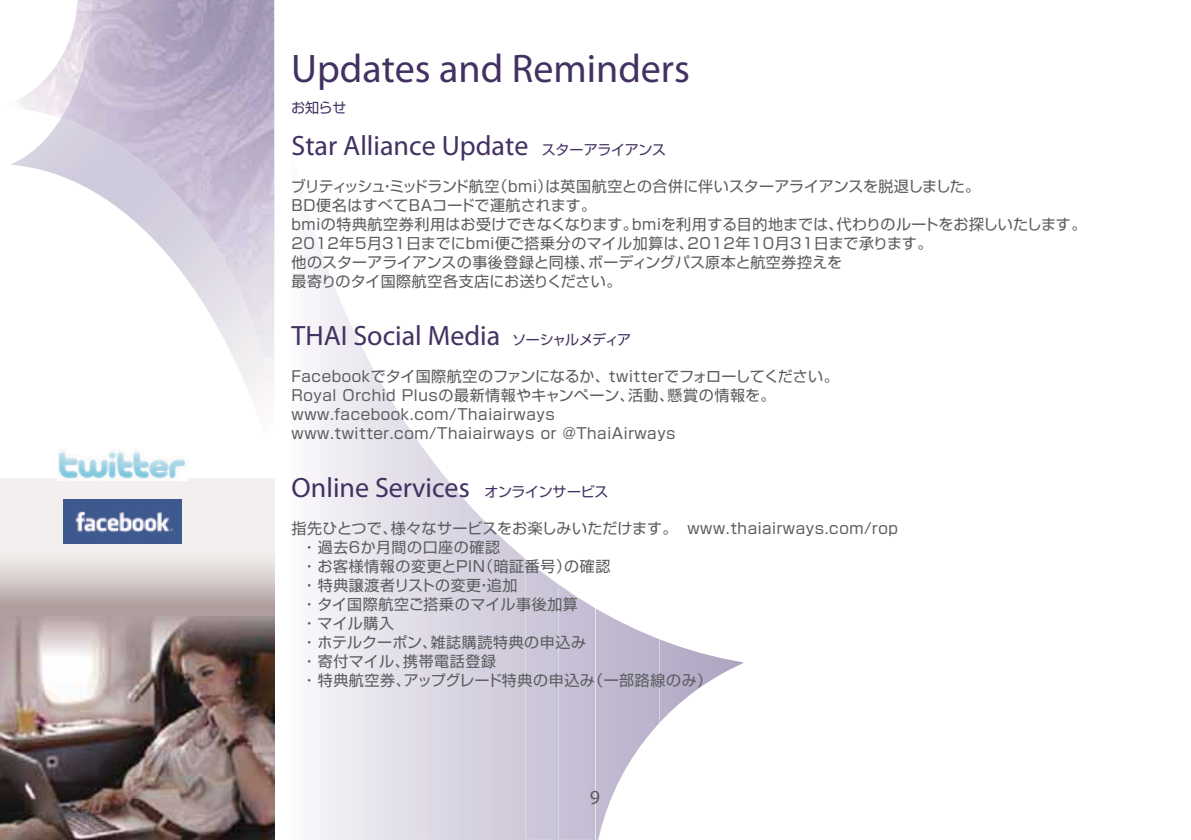
<style>
.page{position:relative;width:1191px;height:840px;background:#fff}
.page>*{position:absolute;margin:0;border:0;box-sizing:border-box;transform-origin:0 0}
.t1{font:40px "Myriad Pro";color:#423161}
.t2{font:28px "Myriad Pro";color:#423161}
.t3{font:20px "Myriad Pro";color:#5a5c5e}
.t4{font:15px/19px "Shin Go Pro Regular 90 pv RKSJ H";letter-spacing:.04em;color:#5a5c5e}
.t5{font:15px/19px "Shin Go Pro Regular 90 pv RKSJ H";letter-spacing:.01em;color:#5a5c5e}
.t6{font:14px "Shin Go Pro Regular 90 pv RKSJ H";color:#423161}
.s1{font-family:"Shin Go Pro Regular 90 pv RKSJ H";font-size:14px}
</style>
<div class="page">
<svg style="left:316px;top:239px;width:48px;height:600px"></svg>
<hr style="left:364px;top:352px;width:4px;height:487px;background:#eae7ee">
<svg style="left:368px;top:360px;width:60px;height:479px;background:#e7e3ec"></svg>
<hr style="left:428px;top:455px;width:4px;height:384px;background:#ded9e6">
<div style="left:432px;top:460px;width:7px;height:379px;background:#ddd9e5"></div>
<div style="left:439px;top:469px;width:8px;height:370px;background:#dcd8e5"></div>
<div style="left:447px;top:479px;width:7px;height:360px;background:#dbd6e4"></div>
<svg style="left:454px;top:488px;width:4px;height:351px"></svg>
<hr style="left:458px;top:50px;width:3px;height:789px;background:#d9d4e3">
<div style="left:461px;top:496px;width:8px;height:343px;background:#d8d3e2"></div>
<div style="left:469px;top:505px;width:7px;height:334px;background:#d7d2e0"></div>
<div style="left:476px;top:512px;width:7px;height:327px;background:#d6d1e1"></div>
<div style="left:483px;top:519px;width:8px;height:320px;background:#d5cfdf"></div>
<hr style="left:491px;top:50px;width:3px;height:789px;background:#d3cede">
<svg style="left:494px;top:531px;width:4px;height:308px"></svg>
<div style="left:498px;top:534px;width:7px;height:305px;background:#d2cddd"></div>
<div style="left:505px;top:541px;width:9px;height:298px;background:#d1cbdc"></div>
<div style="left:514px;top:549px;width:8px;height:290px;background:#d0cadb"></div>
<svg style="left:522px;top:556px;width:4px;height:283px"></svg>
<svg style="left:526px;top:559px;width:66px;height:280px;background:#cec8da"></svg>
<hr style="left:592px;top:50px;width:3px;height:789px;background:#c3bcd1">
<svg style="left:595px;top:608px;width:61px;height:231px"></svg>
<hr style="left:656px;top:50px;width:3px;height:789px;background:#bab2cb">
<svg style="left:659px;top:639px;width:77px;height:84px"></svg>
<img style="left:10px;top:58px;width:193px;height:244px">
<img style="left:132px;top:0;width:72px;height:228px">
<img style="left:61px;top:0;width:71px;height:155px">
<svg style="left:0;top:478px;width:274px;height:137px;background:#dfd7d7"></svg>
<img style="left:63px;top:499px;width:118px;height:44px">
<img style="left:57px;top:449px;width:130px;height:31px">
<img style="left:0;top:615px;width:274px;height:224px">
<p class="t1" style="left:291px;top:45px;width:400px">Updates and Reminders</p>
<p class="t6" style="left:291px;top:102px;width:57px">お知らせ</p>
<p class="t2" style="left:291px;top:129px;width:376px">Star Alliance Update <span class="s1">スターアライアンス</span></p>
<p class="t5" style="left:291px;top:178px;width:797px">ブリティッシュ・ミッドランド航空（bmi）は英国航空との合併に伴いスターアライアンスを脱退しました。<br>BD便名はすべてBAコードで運航されます。<br>bmiの特典航空券利用はお受けできなくなります。bmiを利用する目的地までは、代わりのルートをお探しいたします。2012年5月31日までにbmi便ご搭乗分のマイル加算は、2012年10月31日まで承ります。<br>他のスターアライアンスの事後登録と同様、ボーディングパス原本と航空券控えを<br>最寄りのタイ国際航空各支店にお送りください。</p>
<p class="t2" style="left:291px;top:319px;width:341px">THAI Social Media <span class="s1">ソーシャルメディア</span></p>
<p class="t4" style="left:291px;top:368px;width:548px">Facebookでタイ国際航空のファンになるか、twitterでフォローしてください。Royal Orchid Plusの最新情報やキャンペーン、活動、懸賞の情報を。www.facebook.com/Thaiairways<br>www.twitter.com/Thaiairways or @ThaiAirways</p>
<p class="t2" style="left:291px;top:471px;width:318px">Online Services <span class="s1">オンラインサービス</span></p>
<p class="t4" style="left:302px;top:520px;width:597px;text-indent:-10px">指先ひとつで、様々なサービスをお楽しみいただけます。　www.thaiairways.com/rop・ 過去6か月間の口座の確認<br>・ お客様情報の変更とPIN（暗証番号）の確認<br>・ 特典譲渡者リストの変更・追加<br>・ タイ国際航空ご搭乗のマイル事後加算<br>・ マイル購入<br>・ ホテルクーポン、雑誌購読特典の申込み<br>・ 寄付マイル、携帯電話登録<br>・ 特典航空券、アップグレード特典の申込み（一部路線のみ）</p>
<p class="t3" style="left:590px;top:785px;width:12px">9</p>
</div>
